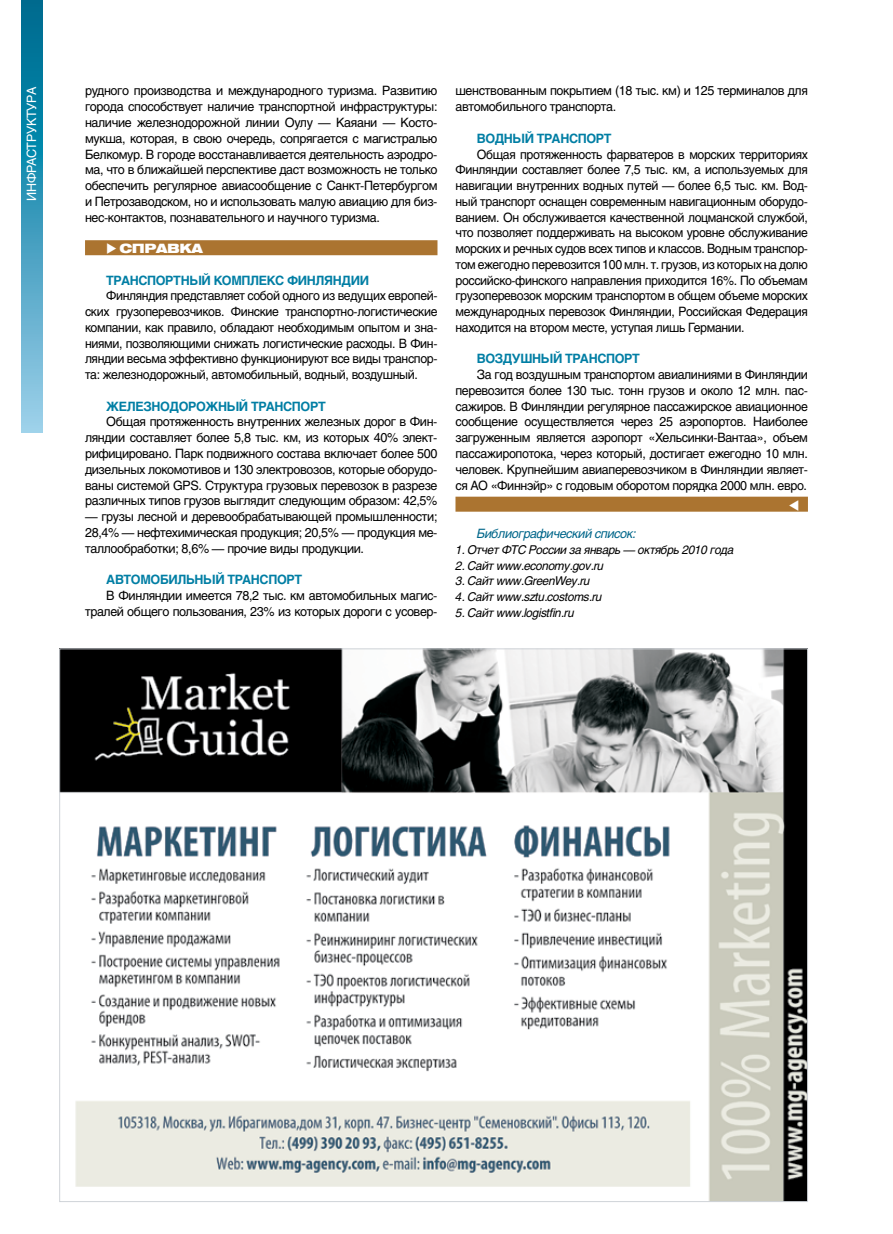
<style>
.page{position:relative;width:893px;height:1234px;background:#fff}
.page>*{position:absolute;margin:0;border:0;box-sizing:border-box;transform-origin:0 0}
.t1{font:12.75px/15.8px "Helios";letter-spacing:-.03em;color:#000;text-align:justify}
.t2{font:12.75px/15.8px "Helios";letter-spacing:-.03em;color:#000;text-align:justify;scale:.96 1}
.t3{font:700 12.75px "Helios";letter-spacing:-.03em;color:#007ea4}
.t4{font:italic 12.75px "Helios";letter-spacing:-.03em;color:#00668a}
.t5{font:12.75px "Helios";color:#fff}
.t6{font:900 12.75px "Helios Ext";color:#fff}
.t7{font:italic 12px "Helios";letter-spacing:-.03em;color:#000}
</style>
<div class="page">
<svg style="left:21px;top:0;width:22px;height:432px;background:#3a9abb"></svg>
<div style="left:85px;top:240px;width:352px;height:15px;background:#ab7430"></div>
<div style="left:455px;top:496px;width:353px;height:15px;background:#ab7430"></div>
<img style="left:61px;top:650px;width:745px;height:549px">
<p class="t5" style="left:24px;top:201px;width:114px;rotate:-90deg">Инфраструктура</p>
<p class="t1" style="left:85px;top:83px;width:354px">рудного производства и международного туризма. Развитию города способствует наличие транспортной инфраструктуры: наличие железнодорожной линии Оулу — Каяани — Косто&shy;мукша, которая, в свою очередь, сопрягается с магистралью Белкомур. В городе восстанавливается деятельность аэродро&shy;ма, что в ближайшей перспективе даст возможность не только обеспечить регулярное авиасообщение с Санкт-Петербургом и Петрозаводском, но и использовать малую авиацию для биз&shy;нес-контактов, познавательного и научного туризма.</p>
<p class="t6" style="left:106px;top:241px;width:27px">◆СПРА</p>
<p class="t6" style="left:167px;top:241px;width:25px">ВКА</p>
<p class="t3" style="left:106px;top:272px;width:17px">Транс</p>
<p class="t3" style="left:147px;top:272px;width:18px">портн</p>
<p class="t3" style="left:189px;top:272px;width:71px">ый комплекс</p>
<p class="t3" style="left:287px;top:272px;width:21px">Финл</p>
<p class="t3" style="left:324px;top:272px;width:19px">яндии</p>
<p class="t2" style="left:85px;top:288px;width:369px;text-indent:21px">Финляндия представляет собой одного из ведущих европей&shy;ских грузоперевозчиков. Финские транспортно-логистические компании, как правило, обладают необходимым опытом и зна&shy;ниями, позволяющими снижать логистические расходы. В Фин&shy;ляндии весьма эффективно функционируют все виды транспор&shy;та: железнодорожный, автомобильный, водный, воздушный.</p>
<p class="t3" style="left:106px;top:398px;width:22px">Желе</p>
<p class="t3" style="left:143px;top:398px;width:19px">знодорожн</p>
<p class="t3" style="left:227px;top:398px;width:34px">ый транс</p>
<p class="t3" style="left:292px;top:398px;width:18px">порт</p>
<p class="t1" style="left:85px;top:414px;width:354px;text-indent:21px">Общая протяженность внутренних железных дорог в Фин&shy;ляндии составляет более 5,8 тыс. км, из которых 40% элект&shy;рифицировано. Парк подвижного состава включает более 500 дизельных локомотивов и 130 электровозов, которые оборудо&shy;ваны системой GPS. Структура грузовых перевозок в разрезе различных типов грузов выглядит следующим образом: 42,5%</p>
<p class="t1" style="left:85px;top:508px;width:354px">— грузы лесной и деревообрабатывающей промышленности; 28,4% — нефтехимическая продукция; 20,5% — продукция ме&shy;таллообработки; 8,6% — прочие виды продукции.</p>
<p class="t3" style="left:106px;top:572px;width:131px">Автомобильный транс</p>
<p class="t3" style="left:268px;top:572px;width:18px">порт</p>
<p class="t1" style="left:85px;top:587px;width:354px;text-align:right">В Финляндии имеется 78,2 тыс. км автомобильных магис&shy;тралей общего пользования, 23% из которых дороги с усовер-</p>
<p class="t1" style="left:455px;top:83px;width:354px">шенствованным покрытием (18 тыс. км) и 125 терминалов для автомобильного транспорта.</p>
<p class="t3" style="left:477px;top:131px;width:10px">Водн</p>
<p class="t3" style="left:513px;top:131px;width:34px">ый транс</p>
<p class="t3" style="left:578px;top:131px;width:18px">порт</p>
<p class="t2" style="left:455px;top:146px;width:369px;text-indent:21px">Общая протяженность фарватеров в морских территориях Финляндии составляет более 7,5 тыс. км, а используемых для навигации внутренних водных путей — более 6,5 тыс. км. Вод&shy;ный транспорт оснащен современным навигационным оборудо&shy;ванием. Он обслуживается качественной лоцманской службой, что позволяет поддерживать на высоком уровне обслуживание морских и речных судов всех типов и классов. Водным транспор&shy;том ежегодно перевозится 100 млн. т. грузов, из которых на долю российско-финского направления приходится 16%. По объемам грузоперевозок морским транспортом в общем объеме морских международных перевозок Финляндии, Российская Федерация находится на втором месте, уступая лишь Германии.</p>
<p class="t3" style="left:477px;top:351px;width:98px">Воздушн ый транс</p>
<p class="t3" style="left:606px;top:351px;width:18px">порт</p>
<p class="t1" style="left:455px;top:366px;width:354px;text-indent:21px">За год воздушным транспортом авиалиниями в Финляндии перевозится более 130 тыс. тонн грузов и около 12 млн. пас&shy;сажиров. В Финляндии регулярное пассажирское авиационное сообщение осуществляется через 25 аэропортов. Наиболее загруженным является аэропорт «Хельсинки-Вантаа», объем пассажиропотока, через который, достигает ежегодно 10 млн. человек. Крупнейшим авиаперевозчиком в Финляндии являет&shy;ся АО «Финнэйр» с годовым оборотом порядка 2000 млн. евро.</p>
<p class="t4" style="left:477px;top:526px;width:161px">Библиографический список:</p>
<p class="t7" style="left:455px;top:542px;width:280px">1. Отчет ФТС России за январь — октябрь 2010 года</p>
<p class="t7" style="left:455px;top:558px;width:150px">2. Сайт www.economy.gov.ru</p>
<p class="t7" style="left:455px;top:574px;width:136px">3. Сайт www.GreenWey.ru</p>
<p class="t7" style="left:455px;top:589px;width:148px">4. Сайт www.sztu.costoms.ru</p>
<p class="t7" style="left:455px;top:605px;width:120px">5. Сайт www.logistfin.ru</p>
</div>
